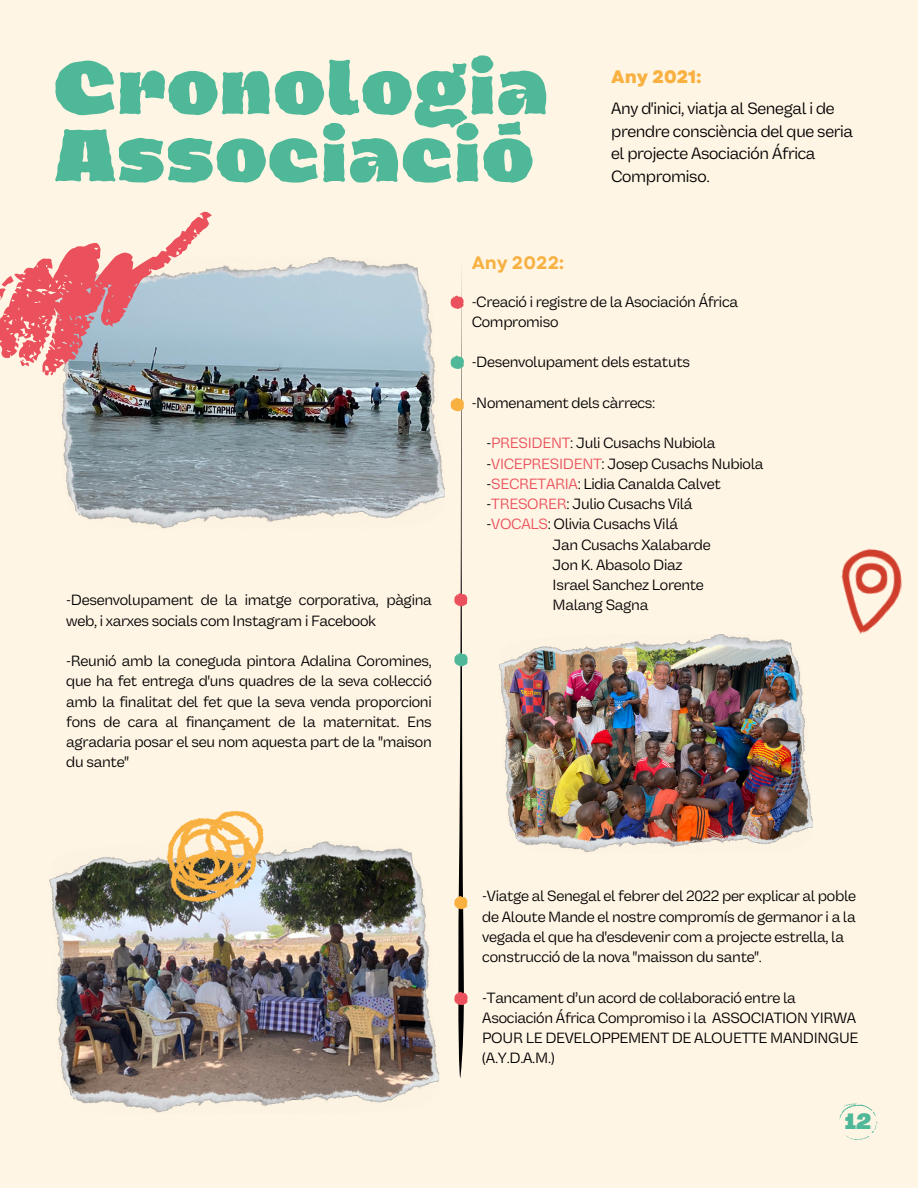
<style>
.page{position:relative;width:918px;height:1188px;background:#fff5e4}
.page>*{position:absolute;margin:0;border:0;box-sizing:border-box;transform-origin:0 0}
.t1{font:900 67.5px/67.5px "Dingos Stamp";color:#4fb899}
.t2{font:800 22.5px "Vastago Grotesk";color:#4fb899}
.t3{font:800 18px "Garet";color:#f8b041}
.t4{font:700 18px "Garet";color:#f8b041}
.t5{font:16.5px/22.5px "Vastago Grotesk";letter-spacing:-.02em;color:#000001}
.t6{font:15px/20.2px "Vastago Grotesk";letter-spacing:-.02em;color:#000001}
.s1{color:#ea515c}
</style>
<div class="page">
<img style="left:498px;top:635px;width:315px;height:218px">
<img style="left:61px;top:258px;width:384px;height:271px">
<svg style="left:0;top:211px;width:212px;height:165px"></svg>
<img style="left:841px;top:548px;width:62px;height:86px">
<img style="left:49px;top:842px;width:390px;height:271px">
<svg style="left:167px;top:811px;width:97px;height:92px"></svg>
<svg style="left:450px;top:274px;width:17px;height:804px"></svg>
<svg style="left:840px;top:1103px;width:38px;height:38px"></svg>
<p class="t1" style="left:54px;top:60px;width:497px">Cronologia<br>Associació</p>
<p class="t4" style="left:472px;top:249px;width:94px">Any 2022:</p>
<h2 class="t3" style="left:611px;top:64px;width:92px">Any 2021:</h2>
<p class="t5" style="left:611px;top:98px;width:243px">Any d'inici, viatja al Senegal i de prendre consciència del que seria el projecte Asociación África<br>Compromiso.</p>
<p class="t6" style="left:66px;top:590px;width:367px">-Desenvolupament de la imatge corporativa, pàgina web, i xarxes socials com Instagram i Facebook</p>
<p class="t6" style="left:66px;top:651px;width:367px;text-align:justify">-Reunió amb la coneguda pintora Adalina Coromines, que ha fet entrega d'uns quadres de la seva col·lecció amb la finalitat del fet que la seva venda proporcioni fons de cara al finançament de la maternitat. Ens agradaria posar el seu nom aquesta part de la "maison du sante"</p>
<p class="t6" style="left:472px;top:292px;width:268px">-Creació i registre de la Asociación África</p>
<p class="t6" style="left:472px;top:312px;width:88px">Compromiso</p>
<p class="t6" style="left:472px;top:352px;width:220px">-Desenvolupament dels estatuts</p>
<p class="t6" style="left:472px;top:393px;width:185px">-Nomenament dels càrrecs:</p>
<p class="t6" style="left:487px;top:433px;width:230px">-<span class="s1">PRESIDENT</span>: Juli Cusachs Nubiola</p>
<p class="t6" style="left:487px;top:454px;width:278px">-<span class="s1">VICEPRESIDENT</span>: Josep Cusachs Nubiola</p>
<p class="t6" style="left:487px;top:474px;width:236px">-<span class="s1">SECRETARIA</span>: Lidia Canalda Calvet</p>
<p class="t6" style="left:487px;top:494px;width:207px">-<span class="s1">TRESORER</span>: Julio Cusachs Vilá</p>
<p class="t6" style="left:487px;top:514px;width:193px">-<span class="s1">VOCALS</span>: Olivia Cusachs Vilá</p>
<p class="t6" style="left:553px;top:535px;width:160px">Jan Cusachs Xalabarde</p>
<p class="t6" style="left:553px;top:555px;width:131px">Jon K. Abasolo Diaz</p>
<p class="t6" style="left:553px;top:575px;width:153px">Israel Sanchez Lorente</p>
<p class="t6" style="left:553px;top:595px;width:97px">Malang Sagna</p>
<p class="t6" style="left:482px;top:886px;width:375px">-Viatge al Senegal el febrer del 2022 per explicar al poble de Aloute Mande el nostre compromís de germanor i a la vegada el que ha d'esdevenir com a projecte estrella, la construcció de la nova "maisson du sante".</p>
<p class="t6" style="left:482px;top:988px;width:378px">-Tancament d’un acord de col·laboració entre la Asociación África Compromiso i la ASSOCIATION YIRWA POUR LE DEVELOPPEMENT DE ALOUETTE MANDINGUE (A.Y.D.A.M.)</p>
<p class="t2" style="left:845px;top:1107px;width:27px">12</p>
</div>
